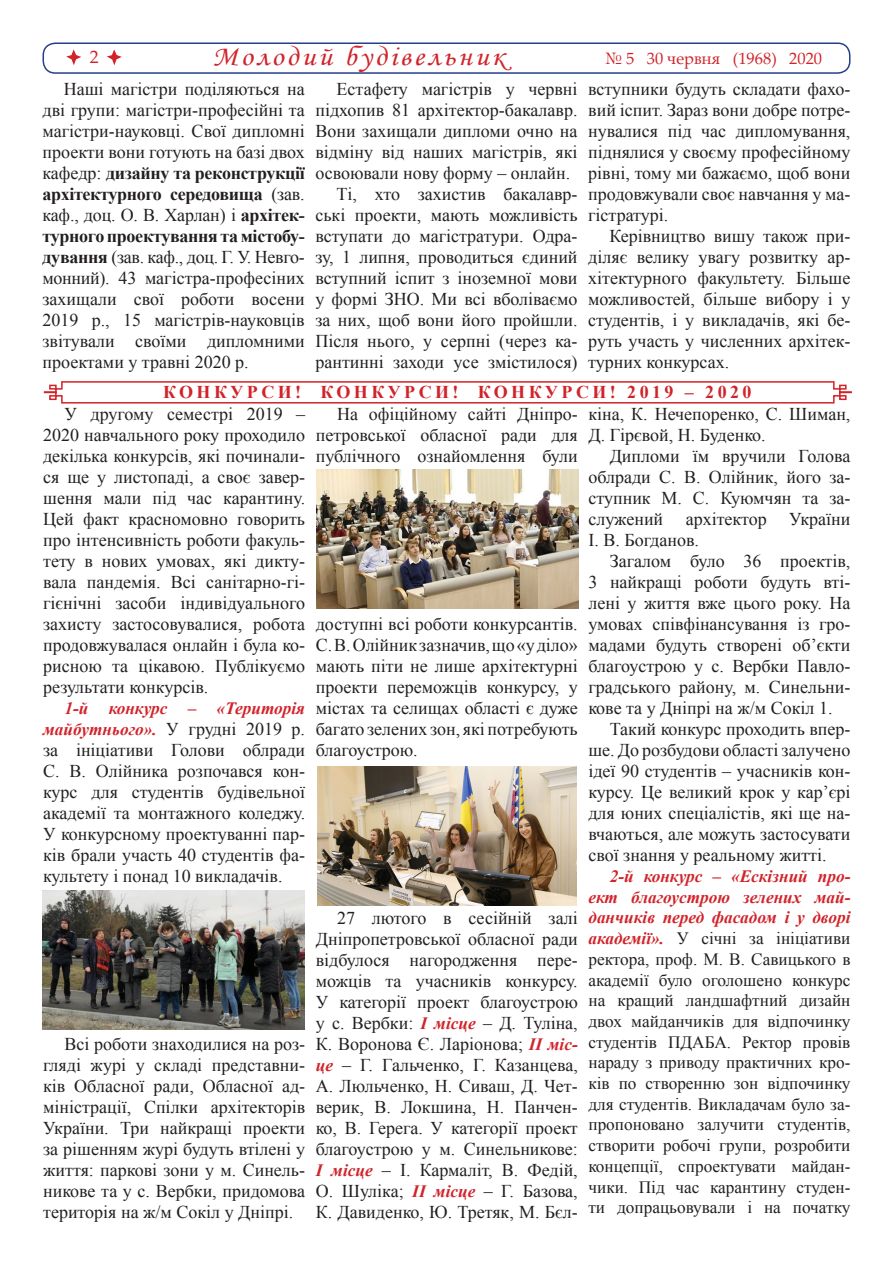
<style>
.page{position:relative;width:893px;height:1263px;background:#fff}
.page>*{position:absolute;margin:0;border:0;box-sizing:border-box;transform-origin:0 0}
.t1{font:28.2px "Monotype Corsiva";letter-spacing:.1em;color:#d1232a;scale:1.06 1}
.Основной_текст{font:18px/21px "Times New Roman";color:#231f20;text-align:justify}
.Заглавие{font:700 18px "Times New Roman";letter-spacing:.19em;color:#d1232a}
.t2{font:18px "Palatino Linotype";color:#d1232a}
.Основной_текст-2{font:17.25px/20.7px "Times New Roman";color:#231f20;text-align:justify}
.Основной_текст-3{font:italic 700 17.25px/21px "Times New Roman";color:#d1232a;text-align:right}
.t3{font:16.5px "Palatino Linotype";color:#d1232a}
.s1{font-weight:700}
.s2{font-weight:400;font-style:normal;font-size:18px;color:#231f20}
.s3{font-weight:700;font-style:italic;font-size:17.25px;color:#d1232a}
.s4{font-weight:700;font-style:italic;color:#d1232a}
</style>
<div class="page">
<div style="left:43px;top:42px;width:807px;height:32px;border:2px solid #253f8e;border-radius:12px"></div>
<svg style="left:66px;top:49px;width:15px;height:16px"></svg>
<svg style="left:107px;top:49px;width:15px;height:16px"></svg>
<svg style="left:43px;top:381px;width:809px;height:23px"></svg>
<img style="left:43px;top:891px;width:262px;height:138px">
<img style="left:316px;top:470px;width:262px;height:138px">
<img style="left:318px;top:766px;width:259px;height:139px">
<p class="t2" style="left:90px;top:44px;width:10px">2</p>
<h1 class="t1" style="left:213px;top:40px;width:277px">Молодий будівельник</h1>
<p class="t3" style="left:604px;top:47px;width:220px">№ 5 30 червня (1968) 2020</p>
<p class="Основной_текст" style="left:43px;top:79px;width:264px;text-indent:21px">Наші магістри поділяються на дві групи: магістри-професійні та магістри-науковці. Свої дипломні проекти вони готують на базі двох кафедр: <span class="s1">дизайну та реконструкції архітектурного середовища</span> (зав. каф., доц. О. В. Харлан) і <span class="s1">архітек&shy;турного проектування та містобу&shy;дування</span> (зав. каф., доц. Г. У. Невго&shy;монний). 43 магістра-професіних захищали свої роботи восени 2019 р., 15 магістрів-науковців звітували своїми дипломними проектами у травні 2020 р.</p>
<p class="Основной_текст" style="left:315px;top:79px;width:264px;text-indent:21px">Естафету магістрів у червні підхопив 81 архітектор-бакалавр.<br>Вони захищали дипломи очно на відміну від наших магістрів, які освоювали нову форму – онлайн.</p>
<p class="Основной_текст" style="left:588px;top:79px;width:264px">вступники будуть складати фахо&shy;вий іспит. Зараз вони добре потре&shy;нувалися під час дипломування, піднялися у своєму професійному рівні, тому ми бажаємо, щоб вони продовжували своє навчання у ма&shy;гістратурі.</p>
<p class="Основной_текст" style="left:588px;top:226px;width:264px;text-indent:21px">Керівництво вишу також при&shy;діляє велику увагу розвитку ар&shy;хітектурного факультету. Більше можливостей, більше вибору і у студентів, і у викладачів, які бе&shy;руть участь у численних архітек&shy;турних конкурсах.</p>
<p class="Основной_текст" style="left:315px;top:184px;width:264px;text-indent:21px">Ті, хто захистив бакалавр&shy;ські проекти, мають можливість вступати до магістратури. Одра&shy;зу, 1 липня, проводиться єдиний вступний іспит з іноземної мови у формі ЗНО. Ми всі вболіваємо за них, щоб вони його пройшли.<br>Після нього, у серпні (через ка&shy;рантинні заходи усе змістилося)</p>
<p class="Заглавие" style="left:163px;top:380px;width:590px">КОНКУРСИ! КОНКУРСИ! КОНКУРСИ! 2019 – 2020</p>
<p class="Основной_текст" style="left:43px;top:403px;width:264px;text-indent:21px">У другому семестрі 2019 – 2020 навчального року проходило декілька конкурсів, які починали&shy;ся ще у листопаді, а своє завер&shy;шення мали під час карантину.<br>Цей факт красномовно говорить про інтенсивність роботи факуль&shy;тету в нових умовах, які дикту&shy;вала пандемія. Всі санітарно-гі&shy;гієнічні засоби індивідуального захисту застосовувалися, робота продовжувалася онлайн і була ко&shy;рисною та цікавою. Публікуємо результати конкурсів.</p>
<p class="Основной_текст-3" style="left:43px;top:697px;width:263px">1-й конкурс – «Територія майбутнього». <span class="s2">У грудні 2019 р.</span></p>
<p class="Основной_текст" style="left:43px;top:739px;width:264px">за ініціативи Голови облради С. В. Олійника розпочався кон&shy;курс для студентів будівельної академії та монтажного коледжу.<br>У конкурсному проектуванні пар&shy;ків брали участь 40 студентів фа&shy;культету і понад 10 викладачів.</p>
<p class="Основной_текст" style="left:316px;top:403px;width:264px;text-indent:21px">На офіційному сайті Дніпро&shy;петровської обласної ради для публічного ознайомлення були</p>
<p class="Основной_текст" style="left:316px;top:613px;width:263px">доступні всі роботи конкурсантів.<br>С.В.Олійник зазначив, що «у діло» мають піти не лише архітектурні проекти переможців конкурсу, у містах та селищах області є дуже багато зелених зон, які потребують благоустрою.</p>
<p class="Основной_текст" style="left:43px;top:1033px;width:264px;text-indent:21px">Всі роботи знаходилися на роз&shy;гляді журі у складі представни&shy;ків Обласної ради, Обласної ад&shy;міністрації, Спілки архітекторів України. Три найкращі проекти за рішенням журі будуть втілені у життя: паркові зони у м. Синель&shy;никове та у с. Вербки, придомова територія на ж/м Сокіл у Дніпрі.</p>
<p class="Основной_текст" style="left:316px;top:907px;width:264px;text-indent:21px">27 лютого в сесійній залі Дніпропетровської обласної ради відбулося нагородження пере&shy;можців та учасників конкурсу.<br>У категорії проект благоустрою у с. Вербки: <span class="s3">І місце</span> – Д. Туліна, К. Воронова Є. Ларіонова; <span class="s3">ІІ міс&shy;це</span> – Г. Гальченко, Г. Казанцева, А. Люльченко, Н. Сиваш, Д. Чет&shy;верик, В. Локшина, Н. Панчен&shy;ко, В. Герега. У категорії проект благоустрою у м. Синельникове:<br><span class="s3">І місце</span> – І. Кармаліт, В. Федій, О. Шуліка; <span class="s3">ІІ місце</span> – Г. Базова, К. Давиденко, Ю. Третяк, М. Бєл-</p>
<p class="Основной_текст" style="left:588px;top:403px;width:263px">кіна, К. Нечепоренко, С. Шиман,<br>Д. Гірєвой, Н. Буденко.</p>
<p class="Основной_текст" style="left:588px;top:445px;width:264px;text-indent:21px">Дипломи їм вручили Голова облради С. В. Олійник, його за&shy;ступник М. С. Куюмчян та за&shy;служений</p>
<p class="Основной_текст" style="left:686px;top:508px;width:82px">архітектор</p>
<p class="Основной_текст" style="left:789px;top:508px;width:63px">України</p>
<p class="Основной_текст" style="left:588px;top:529px;width:112px">І. В. Богданов.</p>
<p class="Основной_текст" style="left:588px;top:550px;width:263px;text-indent:21px">Загалом було 36 проектів, 3 найкращі роботи будуть вті&shy;лені у життя вже цього року. На умовах співфінансування із гро&shy;мадами будуть створені об’єкти благоустрою у с. Вербки Павло&shy;градського району, м. Синельни&shy;кове та у Дніпрі на ж/м Сокіл 1.</p>
<p class="Основной_текст" style="left:588px;top:718px;width:264px;text-indent:21px">Такий конкурс проходить впер&shy;ше. До розбудови області залучено ідеї 90 студентів – учасників кон&shy;курсу. Це великий крок у кар’єрі для юних спеціалістів, які ще на&shy;вчаються, але можуть застосувати свої знання у реальному житті.</p>
<p class="Основной_текст-2" style="left:588px;top:866px;width:264px;text-indent:21px"><span class="s4">2-й конкурс – «Ескізний про&shy;ект благоустрою зелених май&shy;данчиків перед фасадом і у дворі академії».</span> У січні за ініціативи ректора, проф. М. В. Савицького в академії було оголошено конкурс на кращий ландшафтний дизайн двох майданчиків для відпочинку студентів ПДАБА. Ректор провів нараду з приводу практичних кро&shy;ків по створенню зон відпочинку для студентів. Викладачам було за&shy;пропоновано залучити студентів, створити робочі групи, розробити концепції, спроектувати майдан&shy;чики. Під час карантину студен&shy;ти допрацьовували і на початку</p>
</div>
